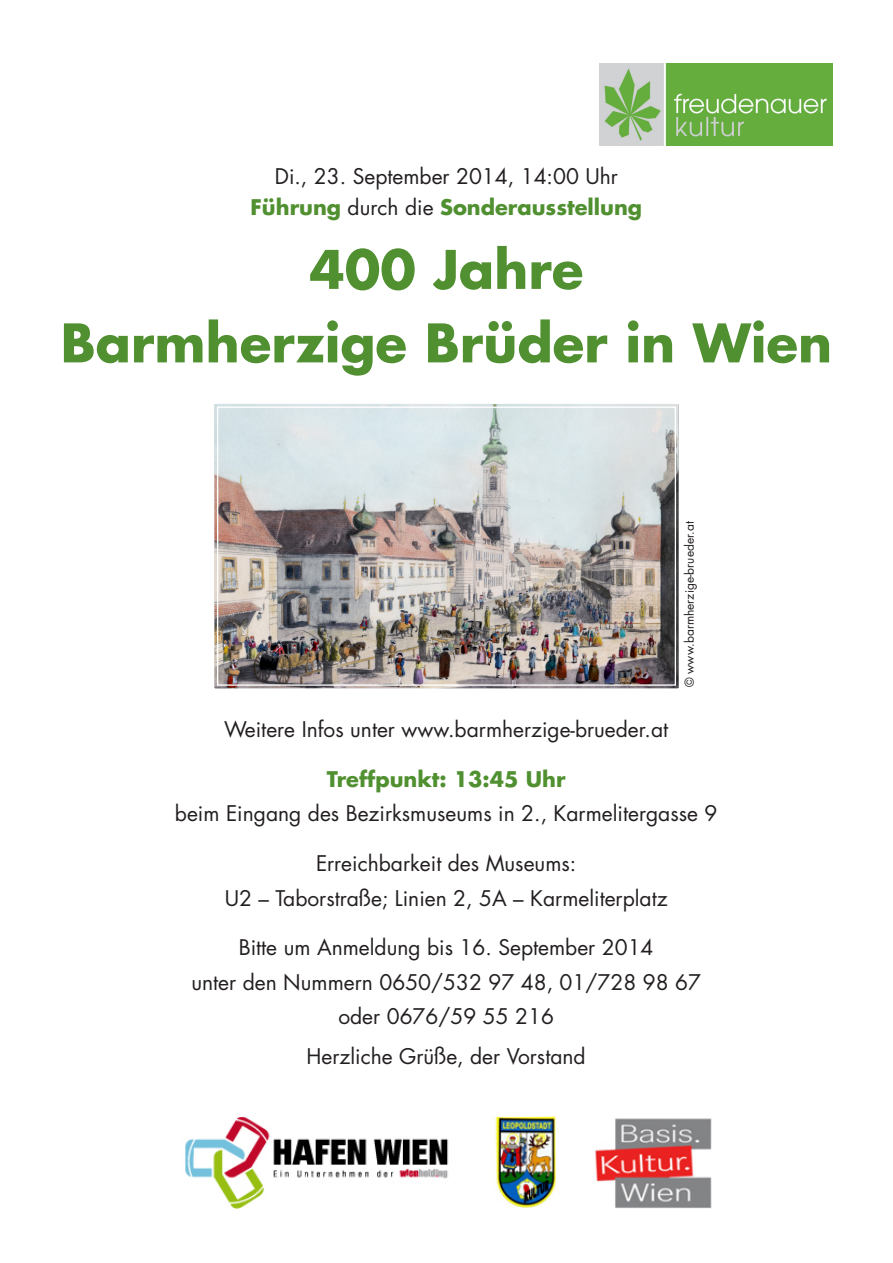
<style>
.page{position:relative;width:893px;height:1263px;background:#fff}
.page>*{position:absolute;margin:0;border:0;box-sizing:border-box;transform-origin:0 0}
.t1{font:700 51.75px "Futura LT";color:#509030}
.t2{font:21px "Futura LT";color:#231f20}
.t3{font:700 21px "Futura LT";color:#509030}
.t4{font:12px "Futura LT";color:#231f20}
.s1{font-weight:400;color:#231f20}
</style>
<div class="page">
<img style="left:600px;top:64px;width:232px;height:82px">
<img style="left:185px;top:1116px;width:527px;height:93px">
<img style="left:214px;top:403px;width:465px;height:286px">
<div style="left:217px;top:406px;width:459px;height:280px;border:1px solid #fff"></div>
<p class="t2" style="left:275px;top:163px;width:345px">Di., 23. September 2014, 14:00 Uhr</p>
<p class="t3" style="left:251px;top:194px;width:393px">Führung <span class="s1">durch die</span> Sonderausstellung</p>
<p class="t1" style="left:309px;top:235px;width:276px">400 Jahre</p>
<p class="t1" style="left:61px;top:309px;width:773px">Barmherzige Brüder in Wien</p>
<p class="t4" style="left:682px;top:687px;width:167px;rotate:-90deg">© www.barmherzige-brueder.at</p>
<p class="t2" style="left:224px;top:716px;width:446px">Weitere Infos unter www.barmherzige-brueder.at</p>
<p class="t3" style="left:327px;top:765px;width:240px">Treffpunkt: 13:45 Uhr</p>
<p class="t2" style="left:175px;top:800px;width:544px">beim Eingang des Bezirksmuseums in 2., Karmelitergasse 9</p>
<p class="t2" style="left:316px;top:850px;width:262px">Erreichbarkeit des Museums:</p>
<p class="t2" style="left:225px;top:884px;width:444px">U2 – Taborstraße; Linien 2, 5A – Karmeliterplatz</p>
<p class="t2" style="left:239px;top:934px;width:416px">Bitte um Anmeldung bis 16. September 2014</p>
<p class="t2" style="left:191px;top:968px;width:511px">unter den Nummern 0650/532 97 48, 01/728 98 67</p>
<p class="t2" style="left:338px;top:1003px;width:217px">oder 0676/59 55 216</p>
<p class="t2" style="left:307px;top:1043px;width:281px">Herzliche Grüße, der Vorstand</p>
</div>
